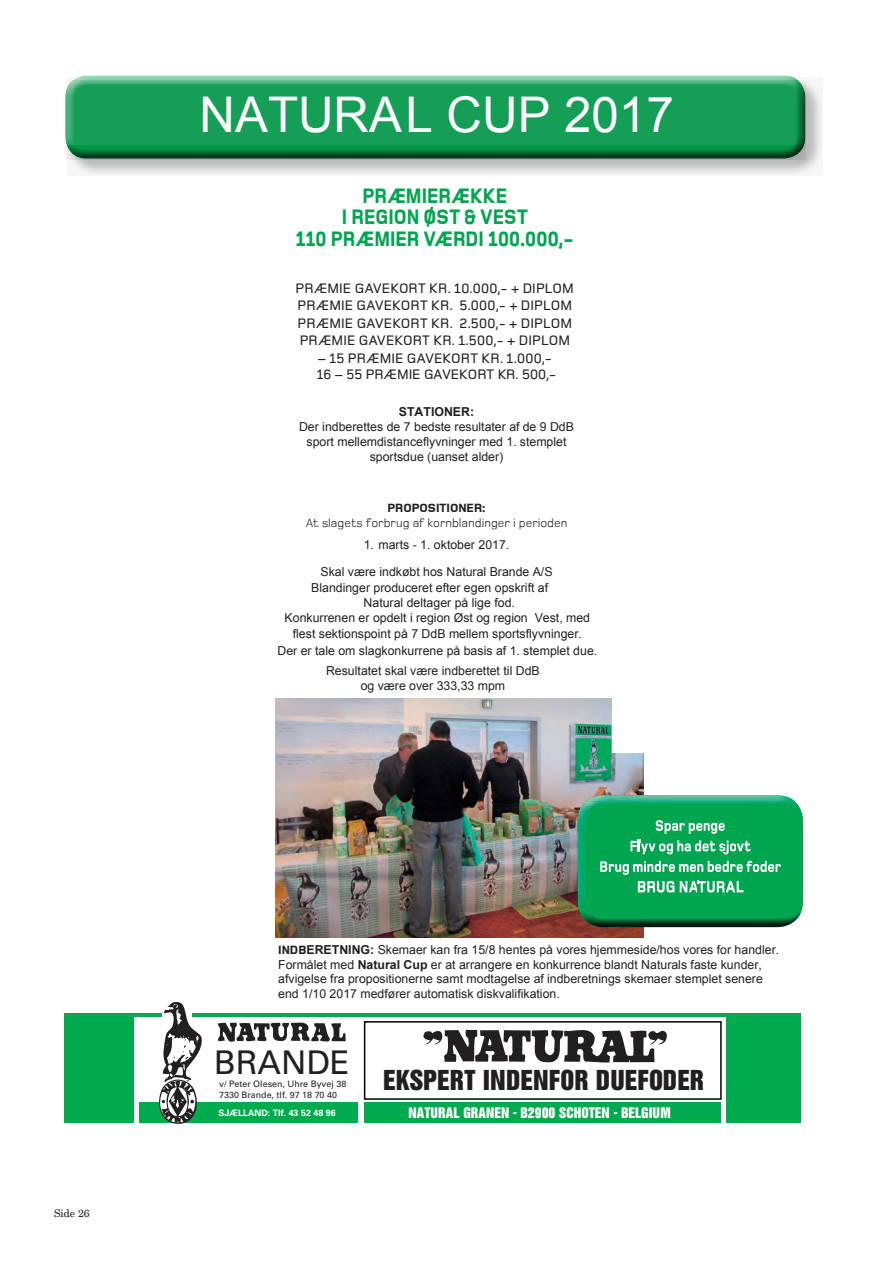
<style>
.page{position:relative;width:893px;height:1263px;background:#fff}
.page>*{position:absolute;margin:0;border:0;box-sizing:border-box;transform-origin:0 0}
.t1{font:49.2px "Arial";color:#fff}
.t2{font:32.7px "Univers";color:#231f20}
.t3{font:25.2px "Cg Triumvirate In";color:#231f20}
.t4{font:800 21.6px/21.6px "Foundry Monoline";letter-spacing:.005em;color:#00a54f;text-align:center;scale:.88 1}
.t5{font:500 14.1px/17.5px "Foundry Monoline";letter-spacing:.005em;color:#231f20}
.t6{font:13.35px "Cg Triumvirate In";color:#fff}
.t7{font:12.3px/14.9px "Arial";color:#231f20;text-align:center}
.t8{font:12.3px/14.9px "Foundry Monoline";color:#231f20;text-align:center}
.t9{font:10.5px "New Century Schlbk";color:#231f20}
.t10{font:8.85px/10.4px "Univers";color:#231f20}
.t11{font:700 8.85px "Univers";color:#fff}
.s1{font-weight:700}
.s2{font-weight:800}
.s3{font-family:"Foundry Monoline";font-weight:800}
</style>
<div class="page">
<svg style="left:71px;top:81px;width:751px;height:94px"></svg>
<svg style="left:73px;top:75px;width:729px;height:5px;background:#9adab9"></svg>
<svg style="left:65px;top:80px;width:741px;height:80px;background:#199855"></svg>
<div style="left:140px;top:1103px;width:218px;height:20px;background:#00ab4d"></div>
<svg style="left:423px;top:1029px;width:244px;height:34px"></svg>
<svg style="left:218px;top:1022px;width:128px;height:20px"></svg>
<svg style="left:158px;top:1002px;width:44px;height:122px"></svg>
<div style="left:64px;top:1013px;width:70px;height:110px;background:#00ab4d"></div>
<div style="left:726px;top:1013px;width:75px;height:110px;background:#00ab4d"></div>
<hr style="left:192px;top:1013px;width:534px;height:4px;background:#00ab4d">
<hr style="left:134px;top:1013px;width:27px;height:4px;background:#00ab4d">
<div style="left:364px;top:1021px;width:358px;height:79px;border:1px solid #000001"></div>
<div style="left:365px;top:1103px;width:356px;height:20px;background:#00ab4d"></div>
<img style="left:276px;top:699px;width:367px;height:238px">
<svg style="left:576px;top:795px;width:225px;height:132px;background:#268659"></svg>
<img style="left:578px;top:801px;width:225px;height:111px">
<div style="left:612px;top:195px;width:217px;height:558px;background:#fff"></div>
<p class="t9" style="left:54px;top:1206px;width:37px">Side 26</p>
<p class="t1" style="left:200px;top:83px;width:476px">NATURAL CUP 2017</p>
<p class="t4" style="left:296px;top:185px;width:318px">PRÆMIERÆKKE<br>I REGION ØST &amp; VEST<br>110 PRÆMIER VÆRDI 100.000,-</p>
<p class="t5" style="left:296px;top:279px;width:280px">PRÆMIE GAVEKORT KR. 10.000,- + DIPLOM PRÆMIE GAVEKORT KR. 5.000,- + DIPLOM PRÆMIE GAVEKORT KR. 2.500,- + DIPLOM PRÆMIE GAVEKORT KR. 1.500,- + DIPLOM</p>
<p class="t5" style="left:317px;top:350px;width:241px;line-height:16.4px">– 15 PRÆMIE GAVEKORT KR. 1.000,-<br>16 – 55 PRÆMIE GAVEKORT KR. 500,-</p>
<p class="t7" style="left:299px;top:405px;width:277px"><span class="s1">STATIONER:<br></span>Der indberettes de 7 bedste resultater af de 9 DdB sport mellemdistanceflyvninger med 1. stemplet sportsdue (uanset alder)</p>
<p class="t8" style="left:306px;top:501px;width:263px"><span class="s2">PROPOSITIONER:<br></span>At slagets forbrug af kornblandinger i perioden</p>
<p class="t7" style="left:321px;top:532px;width:234px;line-height:26.8px">1. marts - 1. oktober 2017.<br>Skal være indkøbt hos Natural Brande A/S</p>
<p class="t7" style="left:311px;top:580px;width:239px">Blandinger produceret efter egen opskrift af</p>
<p class="t7" style="left:364px;top:595px;width:153px">Natural deltager på lige fod.</p>
<p class="t7" style="left:285px;top:610px;width:307px">Konkurrenen er opdelt i region Øst og region Vest, med</p>
<p class="t7" style="left:293px;top:626px;width:291px">flest sektionspoint på 7 DdB mellem sportsflyvninger.</p>
<p class="t7" style="left:277px;top:643px;width:321px">Der er tale om slagkonkurrene på basis af 1. stemplet due.</p>
<p class="t7" style="left:326px;top:663px;width:215px">Resultatet skal være indberettet til DdB og være over 333,33 mpm</p>
<p class="t7" style="left:278px;top:943px;width:502px;text-align:left"><span class="s3">INDB</span><span class="s1">ERETNING:</span> Skemaer kan fra 15/8 hentes på vores hjemmeside/hos vores for handler.<br>Formålet med <span class="s1">Natural Cup</span> er at arrangere en konkurrence blandt Naturals faste kunder, afvigelse fra propositionerne samt modtagelse af indberetnings skemaer stemplet senere end 1/10 2017 medfører automatisk diskvalifikation.</p>
<p class="t2" style="left:214px;top:1043px;width:137px">BRANDE</p>
<p class="t11" style="left:218px;top:1108px;width:119px">SJÆLLAND: Tlf. 43 52 48 96</p>
<p class="t10" style="left:219px;top:1079px;width:129px">v/ Peter Olesen, Uhre Byvej 38<br>7330 Brande, tlf. 97 18 70 40</p>
<p class="t3" style="left:383px;top:1062px;width:323px">EKSPERT INDENFOR DUEFODER</p>
<p class="t6" style="left:408px;top:1103px;width:264px">NATURAL GRANEN - B2900 SCHOTEN - BELGIUM</p>
</div>
